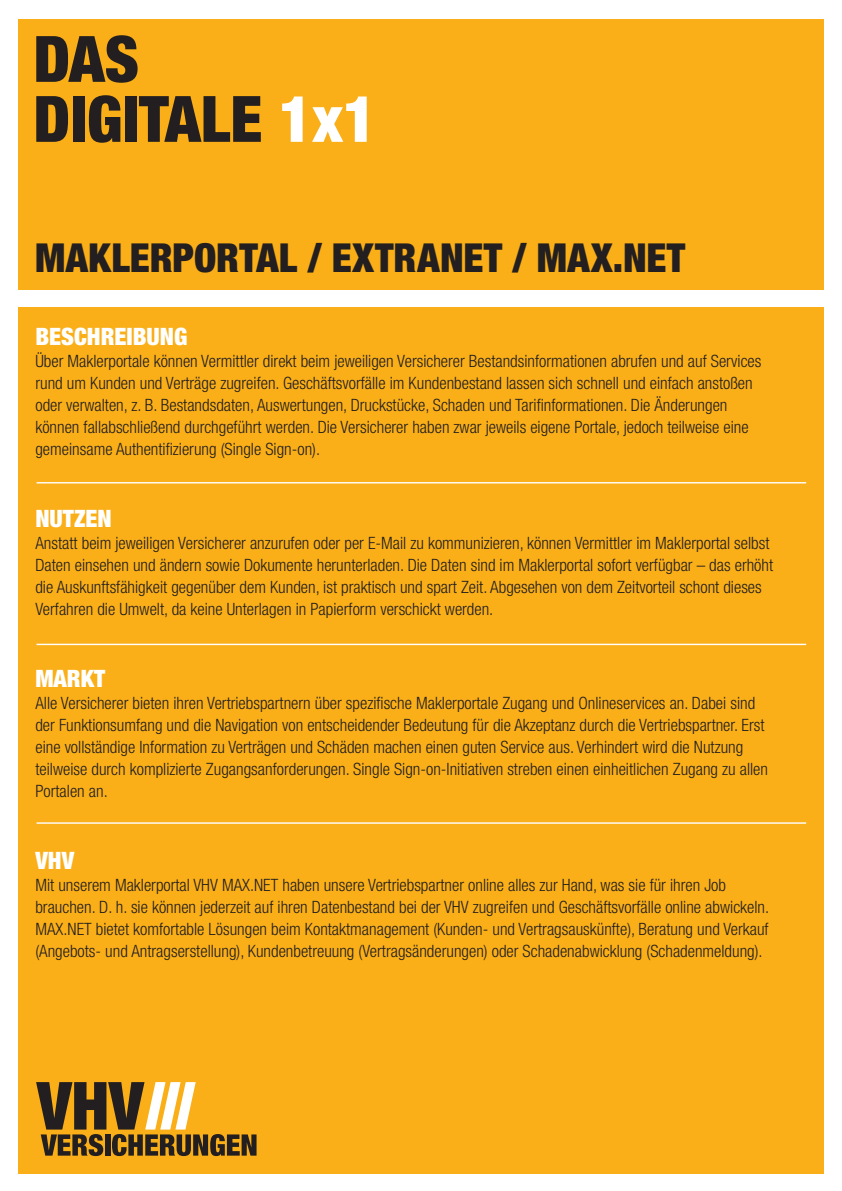
<style>
.page{position:relative;width:842px;height:1191px;background:#fff}
.page>*{position:absolute;margin:0;border:0;box-sizing:border-box;transform-origin:0 0}
.t1{font:900 condensed 64px/60px "Helvetica Neue";color:#231f20}
.t2{font:900 condensed 40px "Helvetica Neue";letter-spacing:.01em;color:#231f20}
.t3{font:900 condensed 24px "Helvetica Neue";color:#fff}
.t4{font:300 condensed 17px/22px "Helvetica Neue";color:#231f20}
.s1{color:#fff}
</style>
<div class="page">
<div style="left:18px;top:19px;width:806px;height:271px;background:#faaf18"></div>
<div style="left:18px;top:308px;width:806px;height:866px;background:#faaf18"></div>
<svg style="left:36px;top:1082px;width:221px;height:74px"></svg>
<hr style="left:37px;top:482px;width:769px;height:1px;background:#fff">
<hr style="left:37px;top:643px;width:769px;height:2px;background:#fff">
<hr style="left:37px;top:822px;width:769px;height:1px;background:#fff">
<h1 class="t1" style="left:33px;top:28px;width:344px">DAS<br>DIGITALE <span class="s1">1x1</span></h1>
<h2 class="t2" style="left:35px;top:233px;width:652px">MAKLERPORTAL / EXTRANET / MAX.NET</h2>
<h3 class="t3" style="left:35px;top:322px;width:154px">BESCHREIBUNG</h3>
<p class="t4" style="left:35px;top:350px;width:727px">Über Maklerportale können Vermittler direkt beim jeweiligen Versicherer Bestandsinformationen abrufen und auf Services rund um Kunden und Verträge zugreifen. Geschäftsvorfälle im Kundenbestand lassen sich schnell und einfach anstoßen oder verwalten, z. B. Bestandsdaten, Auswertungen, Druckstücke, Schaden und Tarifinformationen. Die Änderungen können fallabschließend durchgeführt werden. Die Versicherer haben zwar jeweils eigene Portale, jedoch teilweise eine gemeinsame Authentifizierung (Single Sign-on).</p>
<h3 class="t3" style="left:35px;top:504px;width:78px">NUTZEN</h3>
<p class="t4" style="left:35px;top:532px;width:739px">Anstatt beim jeweiligen Versicherer anzurufen oder per E-Mail zu kommunizieren, können Vermittler im Maklerportal selbst Daten einsehen und ändern sowie Dokumente herunterladen. Die Daten sind im Maklerportal sofort verfügbar – das erhöht die Auskunftsfähigkeit gegenüber dem Kunden, ist praktisch und spart Zeit. Abgesehen von dem Zeitvorteil schont dieses Verfahren die Umwelt, da keine Unterlagen in Papierform verschickt werden.</p>
<h3 class="t3" style="left:35px;top:664px;width:71px">MARKT</h3>
<p class="t4" style="left:35px;top:692px;width:734px">Alle Versicherer bieten ihren Vertriebspartnern über spezifische Maklerportale Zugang und Onlineservices an. Dabei sind der Funktionsumfang und die Navigation von entscheidender Bedeutung für die Akzeptanz durch die Vertriebspartner. Erst eine vollständige Information zu Verträgen und Schäden machen einen guten Service aus. Verhindert wird die Nutzung teilweise durch komplizierte Zugangsanforderungen. Single Sign-on-Initiativen streben einen einheitlichen Zugang zu allen Portalen an.</p>
<h3 class="t3" style="left:35px;top:846px;width:40px">VHV</h3>
<p class="t4" style="left:35px;top:874px;width:735px">Mit unserem Maklerportal VHV MAX.NET haben unsere Vertriebspartner online alles zur Hand, was sie für ihren Job brauchen. D. h. sie können jederzeit auf ihren Datenbestand bei der VHV zugreifen und Geschäftsvorfälle online abwickeln.<br>MAX.NET bietet komfortable Lösungen beim Kontaktmanagement (Kunden- und Vertragsauskünfte), Beratung und Verkauf (Angebots- und Antragserstellung), Kundenbetreuung (Vertragsänderungen) oder Schadenabwicklung (Schadenmeldung).</p>
</div>
